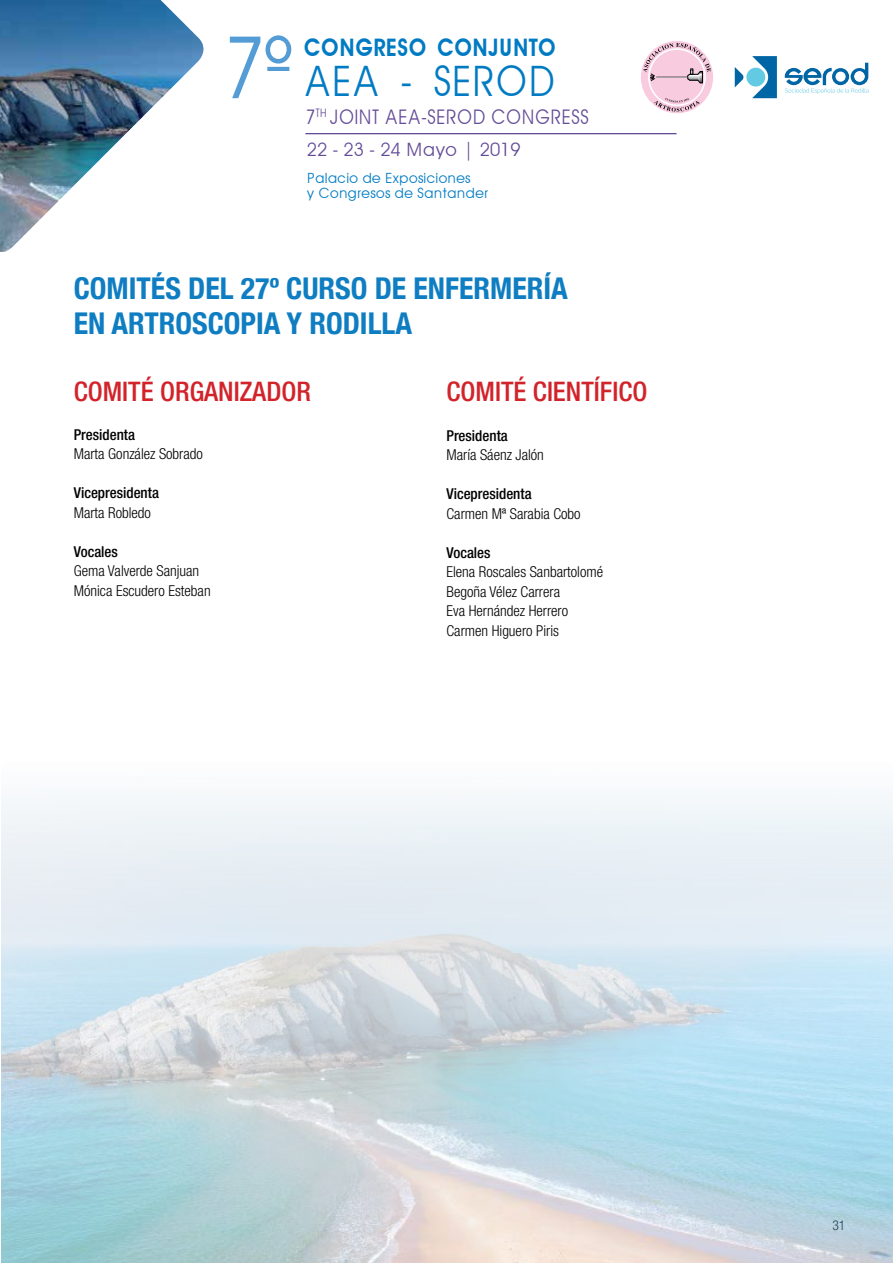
<style>
.page{position:relative;width:893px;height:1263px;background:#fff}
.page>*{position:absolute;margin:0;border:0;box-sizing:border-box;transform-origin:0 0}
.t1{font:42px "Avant Garde";color:#007bc3;scale:.9 1}
.t2{font:700 condensed 30px/34.5px "Helvetica Neue";color:#0e7dc2}
.t3{font:500 condensed 27px "Helvetica Neue LT Com";color:#d2232a}
.t4{font:600 24.15px "Avant Garde";color:#007bc3;scale:.9 1}
.t5{font:20.1px "Avant Garde";color:#634b98;scale:.9 1}
.t6{font:18.45px "Avant Garde";color:#634b98}
.t7{font:300 condensed 15px/19.5px "Helvetica Neue LT Com";color:#000}
.t8{font:500 condensed 15px "Helvetica Neue LT Com";color:#000}
.t9{font:14.1px/15px "Avant Garde";color:#007bc3}
.t10{font:300 condensed 13.5px "Helvetica Neue LT Com";color:#000}
.s1{font-size:86.55px;color:#539cd5}
</style>
<div class="page">
<hr style="left:305px;top:133px;width:372px;height:1px;background:#634b98">
<img style="left:0;top:0;width:204px;height:252px">
<svg style="left:746px;top:68px;width:19px;height:19px"></svg>
<svg style="left:752px;top:56px;width:25px;height:42px"></svg>
<svg style="left:735px;top:67px;width:9px;height:20px"></svg>
<svg style="left:785px;top:63px;width:84px;height:31px"></svg>
<div style="left:641px;top:41px;width:72px;height:72px;background:#f9cbdf;border-radius:50%"></div>
<svg style="left:643px;top:43px;width:68px;height:40px"></svg>
<svg style="left:654px;top:98px;width:46px;height:14px"></svg>
<div style="left:854px;top:71px;width:11px;height:11px;background:#fff;border-radius:50%"></div>
<img style="left:1px;top:798px;width:892px;height:465px">
<h1 class="t1" style="left:222px;top:55px;width:372px"><span class="s1">7º</span> AEA - SEROD</h1>
<h3 class="t4" style="left:304px;top:33px;width:282px">CONGRESO CONJUNTO</h3>
<h3 class="t5" style="left:305px;top:105px;width:317px">7<sup>TH</sup> JOINT AEA-SEROD CONGRESS</h3>
<p class="t6" style="left:307px;top:139px;width:215px">22 - 23 - 24 Mayo | 2019</p>
<p class="t9" style="left:307px;top:171px;width:183px">Palacio de Exposiciones<br>y Congresos de Santander</p>
<h2 class="t2" style="left:74px;top:269px;width:496px">COMITÉS DEL 27º CURSO DE ENFERMERÍA<br>EN ARTROSCOPIA Y RODILLA</h2>
<h3 class="t3" style="left:74px;top:375px;width:239px">COMITÉ ORGANIZADOR</h3>
<p class="t8" style="left:74px;top:425px;width:63px">Presidenta</p>
<p class="t7" style="left:74px;top:444px;width:131px">Marta González Sobrado</p>
<p class="t8" style="left:74px;top:484px;width:87px">Vicepresidenta</p>
<p class="t7" style="left:74px;top:503px;width:79px">Marta Robledo</p>
<p class="t8" style="left:74px;top:542px;width:46px">Vocales</p>
<p class="t7" style="left:74px;top:561px;width:138px">Gema Valverde Sanjuan<br>Mónica Escudero Esteban</p>
<h3 class="t3" style="left:446px;top:376px;width:202px">COMITÉ CIENTÍFICO</h3>
<p class="t8" style="left:446px;top:427px;width:63px">Presidenta</p>
<p class="t7" style="left:446px;top:445px;width:99px">María Sáenz Jalón</p>
<p class="t8" style="left:446px;top:485px;width:87px">Vicepresidenta</p>
<p class="t7" style="left:446px;top:504px;width:136px">Carmen Mª Sarabia Cobo</p>
<p class="t8" style="left:446px;top:544px;width:46px">Vocales</p>
<p class="t7" style="left:446px;top:562px;width:158px">Elena Roscales Sanbartolomé<br>Begoña Vélez Carrera<br>Eva Hernández Herrero<br>Carmen Higuero Piris</p>
<p class="t10" style="left:832px;top:1217px;width:14px">31</p>
</div>
